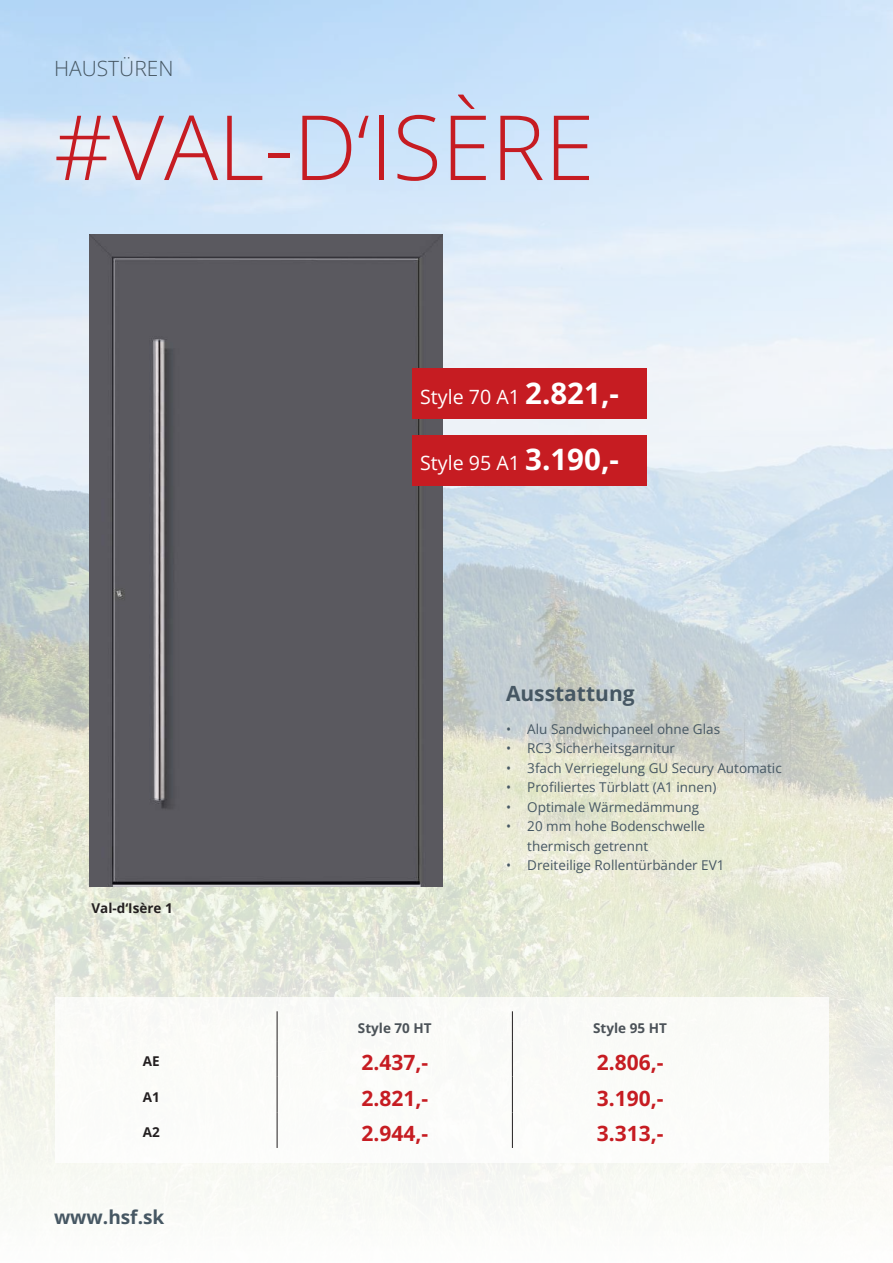
<style>
.page{position:relative;width:893px;height:1263px;background:#fff}
.page>*{position:absolute;margin:0;border:0;box-sizing:border-box;transform-origin:0 0}
.t1{font:300 90px "Open Sans";color:#c61c22}
.t2{font:700 21px "Open Sans";color:#c61c22}
.t3{font:700 21px "Open Sans";color:#465763}
.t4{font:300 21px "Open Sans";color:#465763}
.t5{font:19.65px "Open Sans";color:#fff}
.t6{font:700 19.05px "Open Sans";color:#465763}
.t7{font:13.5px/19.5px "Open Sans";color:#465763}
.t8{font:700 13.5px "Open Sans";color:#4b5258}
.t9{font:700 13.5px "Open Sans";color:#231f20}
.s1{font-weight:700;font-size:29.4px}
</style>
<div class="page">
<img style="left:0;top:0;width:893px;height:1200px">
<div style="left:55px;top:997px;width:774px;height:166px;background:#fff"></div>
<hr style="left:277px;top:1011px;width:1px;height:30px;background:#231f20">
<hr style="left:512px;top:1011px;width:1px;height:30px;background:#231f20">
<hr style="left:277px;top:1041px;width:1px;height:36px;background:#231f20">
<hr style="left:512px;top:1041px;width:1px;height:36px;background:#231f20">
<hr style="left:277px;top:1077px;width:1px;height:35px;background:#231f20">
<hr style="left:512px;top:1077px;width:1px;height:35px;background:#231f20">
<hr style="left:277px;top:1112px;width:1px;height:36px;background:#231f20">
<hr style="left:512px;top:1112px;width:1px;height:36px;background:#231f20">
<div style="left:89px;top:234px;width:353px;height:653px;background:#5a595f"></div>
<div style="left:412px;top:368px;width:235px;height:51px;background:#c61c22"></div>
<div style="left:412px;top:435px;width:235px;height:51px;background:#c61c22"></div>
<h2 class="t4" style="left:54px;top:54px;width:121px">HAUSTÜREN</h2>
<h1 class="t1" style="left:54px;top:86px;width:542px">#VAL-D‘ISÈRE</h1>
<h3 class="t5" style="left:420px;top:383px;width:200px">Style 70 A1 <span class="s1">2.821,-</span></h3>
<h3 class="t5" style="left:420px;top:449px;width:200px">Style 95 A1 <span class="s1">3.190,-</span></h3>
<p class="t9" style="left:91px;top:899px;width:83px">Val-d‘Isère 1</p>
<h2 class="t3" style="left:506px;top:679px;width:130px">Ausstattung</h2>
<p class="t7" style="left:506px;top:719px;width:216px">• Alu Sandwichpaneel ohne Glas</p>
<p class="t7" style="left:506px;top:738px;width:171px">• RC3 Sicherheitsgarnitur</p>
<p class="t7" style="left:506px;top:758px;width:277px">• 3fach Verriegelung GU Secury Automatic</p>
<p class="t7" style="left:506px;top:777px;width:212px">• Profiliertes Türblatt (A1 innen)</p>
<p class="t7" style="left:506px;top:797px;width:194px">• Optimale Wärmedämmung</p>
<p class="t7" style="left:527px;top:816px;width:179px;text-indent:-21px">• 20 mm hohe Bodenschwelle thermisch getrennt</p>
<p class="t7" style="left:506px;top:855px;width:220px">• Dreiteilige Rollentürbänder EV1</p>
<p class="t8" style="left:358px;top:1019px;width:75px">Style 70 HT</p>
<p class="t8" style="left:593px;top:1019px;width:75px">Style 95 HT</p>
<p class="t9" style="left:143px;top:1052px;width:18px">AE</p>
<h2 class="t2" style="left:361px;top:1048px;width:68px">2.437,-</h2>
<h2 class="t2" style="left:597px;top:1048px;width:68px">2.806,-</h2>
<p class="t9" style="left:143px;top:1087px;width:19px">A1</p>
<h2 class="t2" style="left:361px;top:1084px;width:68px">2.821,-</h2>
<h2 class="t2" style="left:597px;top:1084px;width:68px">3.190,-</h2>
<p class="t9" style="left:143px;top:1123px;width:19px">A2</p>
<h2 class="t2" style="left:361px;top:1119px;width:68px">2.944,-</h2>
<h2 class="t2" style="left:597px;top:1119px;width:68px">3.313,-</h2>
<h3 class="t6" style="left:54px;top:1204px;width:112px">www.hsf.sk</h3>
</div>
